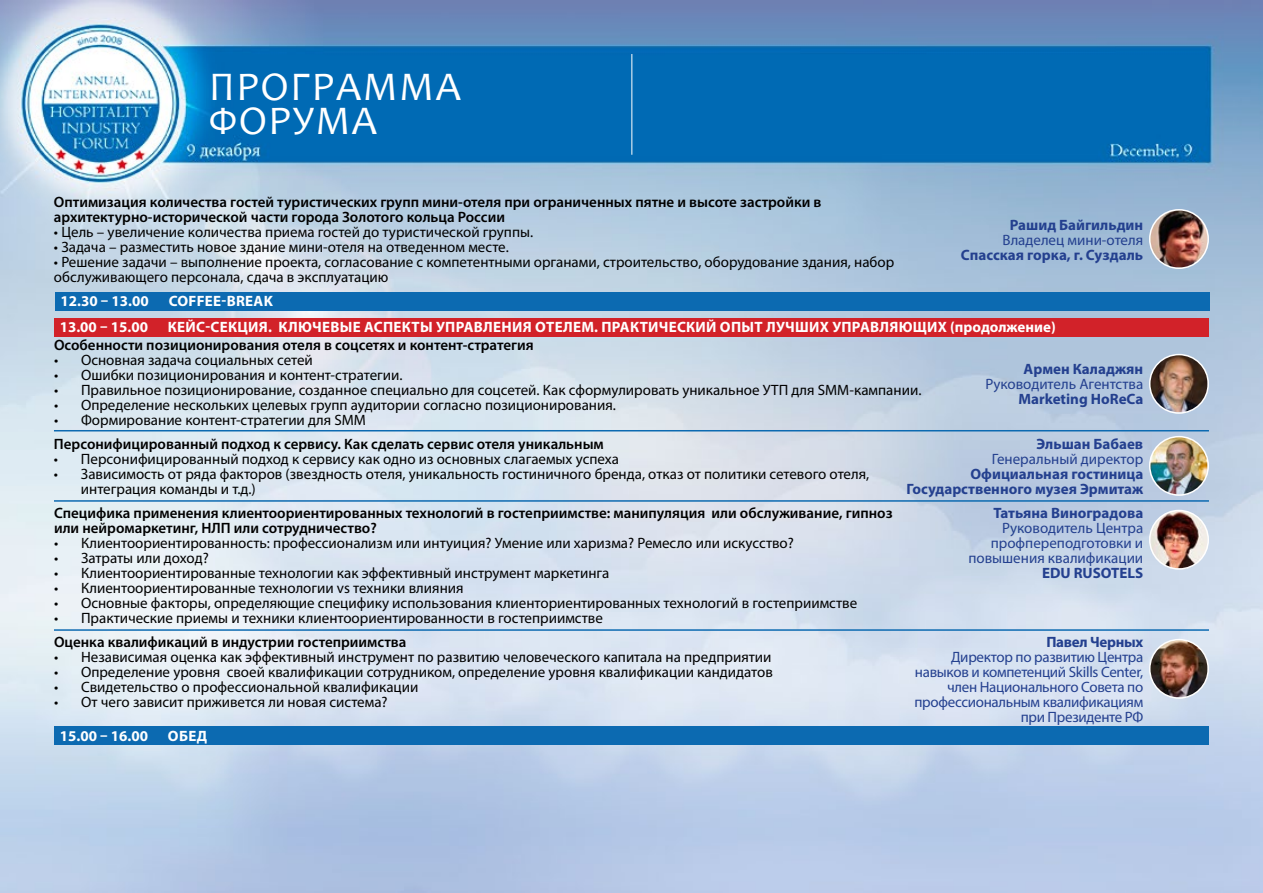
<style>
.page{position:relative;width:1263px;height:893px;background:#fff}
.page>*{position:absolute;margin:0;border:0;box-sizing:border-box;transform-origin:0 0}
.t1{font:40.8px/34px "Candara";letter-spacing:.04em;color:#fff}
.t2{font:15px/15px "Myriad Pro";color:#000}
.t3{font:600 15px/15px "Myriad Pro";color:#000}
.t4{font:700 15px/15px "Myriad Pro";color:#24408f;text-align:right}
.t5{font:700 15px "Myriad Pro";letter-spacing:.02em;color:#fff}
.t6{font:15px/15px "Myriad Pro";letter-spacing:-.02em;color:#24408f;text-align:right}
.t7{font:15px/15px "Myriad Pro";color:#24408f;text-align:right}
.t8{font:700 15px "Myriad Pro";letter-spacing:-.02em;color:#24408f}
</style>
<div class="page">
<img style="left:0;top:0;width:1263px;height:893px">
<hr style="left:631px;top:54px;width:1px;height:101px;background:#fff">
<img style="left:1150px;top:355px;width:58px;height:57px">
<div style="left:1149px;top:354px;width:60px;height:60px;border:2px solid #fff;border-radius:50%"></div>
<img style="left:1150px;top:510px;width:58px;height:58px">
<div style="left:1149px;top:510px;width:60px;height:60px;border:2px solid #fff;border-radius:50%"></div>
<img style="left:1150px;top:640px;width:58px;height:57px">
<div style="left:1149px;top:639px;width:60px;height:60px;border:2px solid #fff;border-radius:50%"></div>
<hr style="left:54px;top:500px;width:1155px;height:2px;background:#0c6ab1">
<hr style="left:54px;top:629px;width:1155px;height:2px;background:#0c6ab1">
<div style="left:54px;top:726px;width:1154px;height:19px;background:#0c6ab1"></div>
<img style="left:1150px;top:210px;width:58px;height:58px">
<div style="left:1149px;top:209px;width:60px;height:60px;border:2px solid #fff;border-radius:50%"></div>
<div style="left:55px;top:292px;width:1155px;height:19px;background:#0c6ab1"></div>
<div style="left:54px;top:317px;width:1155px;height:19px;background:#d22229"></div>
<img style="left:1150px;top:437px;width:58px;height:58px">
<div style="left:1149px;top:436px;width:60px;height:60px;border:2px solid #fff;border-radius:50%"></div>
<hr style="left:54px;top:430px;width:1155px;height:1px;background:#0c6ab1">
<h1 class="t1" style="left:209px;top:69px;width:253px">ПРОГРАММА<br>ФОРУМА</h1>
<p class="t3" style="left:54px;top:194px;width:769px">Оптимизация количества гостей туристических групп мини-отеля при ограниченных пятне и высоте застройки в архитектурно-исторической части города Золотого кольца России</p>
<p class="t2" style="left:54px;top:224px;width:481px">• Цель – увеличение количества приема гостей до туристической группы.</p>
<p class="t2" style="left:54px;top:239px;width:456px">• Задача – разместить новое здание мини-отеля на отведенном месте.</p>
<p class="t2" style="left:54px;top:254px;width:842px">• Решение задачи – выполнение проекта, согласование с компетентными органами, строительство, оборудование здания, набор обслуживающего персонала, сдача в эксплуатацию</p>
<p class="t4" style="left:1010px;top:217px;width:135px">Рашид Байгильдин</p>
<p class="t7" style="left:1002px;top:232px;width:142px">Владелец мини-отеля</p>
<p class="t4" style="left:961px;top:247px;width:184px">Спасская горка, г. Суздаль</p>
<p class="t5" style="left:61px;top:292px;width:90px">12.30 – 13.00</p>
<p class="t5" style="left:169px;top:292px;width:106px">COFFEE-BREAK</p>
<p class="t5" style="left:60px;top:317px;width:90px">13.00 – 15.00</p>
<p class="t5" style="left:168px;top:317px;width:889px">КЕЙС-СЕКЦИЯ. КЛЮЧЕВЫЕ АСПЕКТЫ УПРАВЛЕНИЯ ОТЕЛЕМ. ПРАКТИЧЕСКИЙ ОПЫТ ЛУЧШИХ УПРАВЛЯЮЩИХ (продолжение)</p>
<p class="t3" style="left:54px;top:337px;width:481px">Особенности позиционирования отеля в соцсетях и контент-стратегия</p>
<p class="t2" style="left:54px;top:353px;width:260px">• Основная задача социальных сетей</p>
<p class="t2" style="left:54px;top:368px;width:350px">• Ошибки позиционирования и контент-стратегии.</p>
<p class="t2" style="left:54px;top:383px;width:869px">• Правильное позиционирование, созданное специально для соцсетей. Как сформулировать уникальное УТП для SMM-кампании.</p>
<p class="t2" style="left:54px;top:398px;width:563px">• Определение нескольких целевых групп аудитории согласно позиционирования.</p>
<p class="t2" style="left:54px;top:413px;width:313px">• Формирование контент-стратегии для SMM</p>
<p class="t4" style="left:1024px;top:361px;width:121px">Армен Каладжян</p>
<p class="t7" style="left:985px;top:377px;width:159px">Руководитель Агентства</p>
<p class="t4" style="left:1018px;top:391px;width:126px">Marketing HoReCa</p>
<p class="t3" style="left:54px;top:436px;width:551px">Персонифицированный подход к сервису. Как сделать сервис отеля уникальным</p>
<p class="t2" style="left:54px;top:451px;width:567px">• Персонифицированный подход к сервису как одно из основных слагаемых успеха</p>
<p class="t2" style="left:81px;top:466px;width:790px;text-indent:-27px">• Зависимость от ряда факторов (звездность отеля, уникальность гостиничного бренда, отказ от политики сетевого отеля, интеграция команды и т.д.)</p>
<p class="t3" style="left:54px;top:505px;width:840px">Специфика применения клиентоориентированных технологий в гостеприимстве: манипуляция или обслуживание, гипноз или нейромаркетинг, НЛП или сотрудничество?</p>
<p class="t2" style="left:54px;top:536px;width:741px">• Клиентоориентированность: профессионализм или интуиция? Умение или харизма? Ремесло или искусство?</p>
<p class="t2" style="left:54px;top:551px;width:156px">• Затраты или доход?</p>
<p class="t2" style="left:54px;top:566px;width:557px">• Клиентоориентированные технологии как эффективный инструмент маркетинга</p>
<p class="t2" style="left:54px;top:581px;width:411px">• Клиентоориентированные технологии vs техники влияния</p>
<p class="t2" style="left:54px;top:596px;width:805px">• Основные факторы, определяющие специфику использования клиенториентированных технологий в гостеприимстве</p>
<p class="t2" style="left:54px;top:611px;width:550px">• Практические приемы и техники клиентоориентированности в гостеприимстве</p>
<p class="t3" style="left:54px;top:635px;width:354px">Оценка квалификаций в индустрии гостеприимства</p>
<p class="t2" style="left:54px;top:650px;width:719px">• Независимая оценка как эффективный инструмент по развитию человеческого капитала на предприятии</p>
<p class="t2" style="left:54px;top:665px;width:720px">• Определение уровня своей квалификации сотрудником, определение уровня квалификации кандидатов</p>
<p class="t2" style="left:54px;top:680px;width:366px">• Свидетельство о профессиональной квалификации</p>
<p class="t2" style="left:54px;top:695px;width:335px">• От чего зависит приживется ли новая система?</p>
<p class="t5" style="left:60px;top:726px;width:90px">15.00 – 16.00</p>
<p class="t5" style="left:168px;top:726px;width:41px">ОБЕД</p>
<p class="t4" style="left:1036px;top:436px;width:108px">Эльшан Бабаев</p>
<p class="t7" style="left:992px;top:451px;width:153px">Генеральный директор</p>
<p class="t4" style="left:906px;top:466px;width:238px">Официальная гостиница<br>Государственного музея Эрмитаж</p>
<p class="t4" style="left:993px;top:505px;width:151px">Татьяна Виноградова</p>
<p class="t7" style="left:968px;top:521px;width:176px">Руководитель Центра профпереподготовки и повышения квалификации</p>
<p class="t4" style="left:1042px;top:565px;width:103px">EDU RUSOTELS</p>
<p class="t8" style="left:1046px;top:633px;width:98px">Павел Черных</p>
<p class="t6" style="left:914px;top:650px;width:230px">Директор по развитию Центра навыков и компетенций Skills Center, член Национального Совета по профессиональным квалификациям при Президенте РФ</p>
</div>
